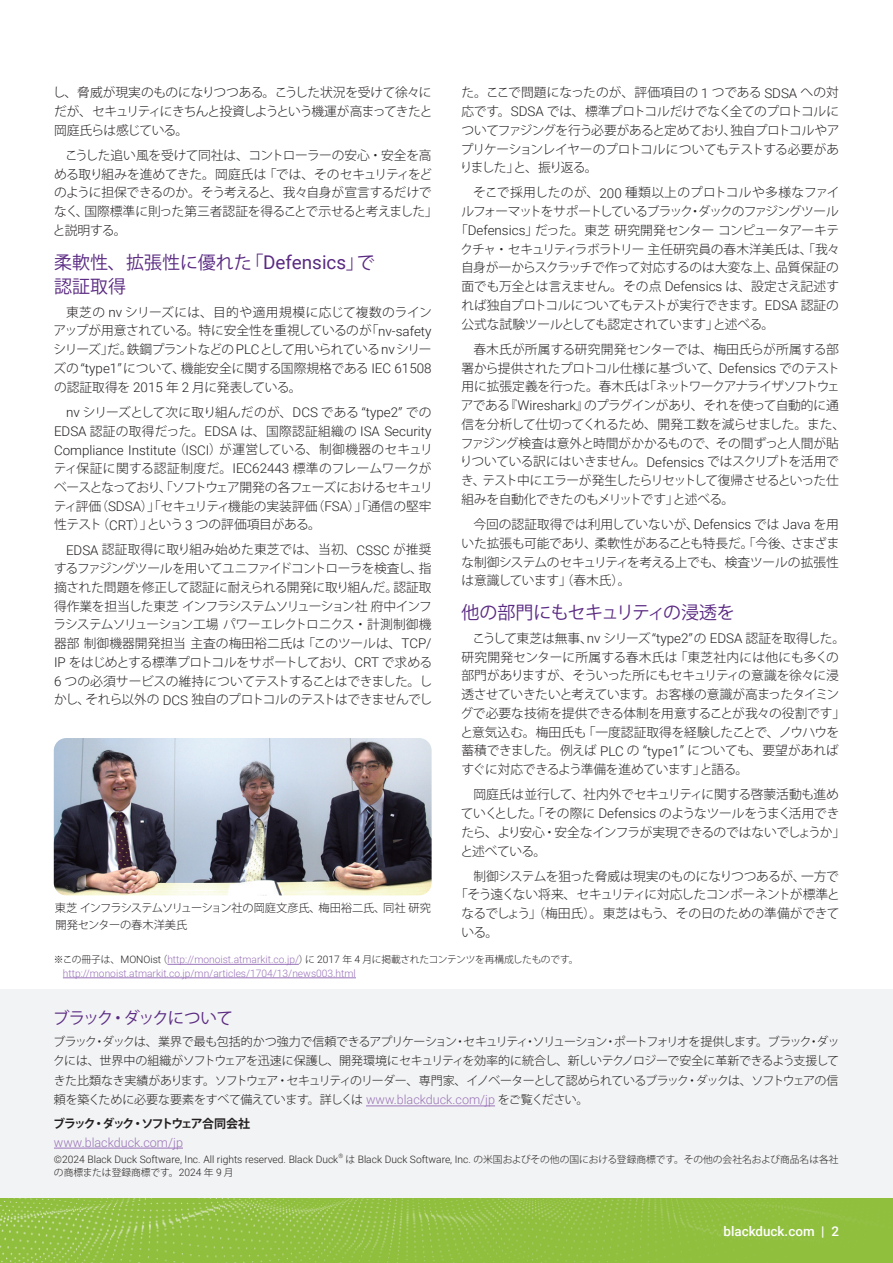
<style>
.page{position:relative;width:893px;height:1263px;background:#fff}
.page>*{position:absolute;margin:0;border:0;box-sizing:border-box;transform-origin:0 0}
.t1{font:18px/24px "Koz Go Pro";color:#5a2a82}
.t2{font:18px "Koz Go Pro";letter-spacing:-.02em;color:#5a2a82}
.t3{font:16.5px "Koz Go Pro";letter-spacing:-.08em;color:#5a2a82}
.t4{font:300 13.35px/18.8px "Roboto";color:#231f20}
.t5{font:500 13.35px "Roboto";color:#fff}
.t6{font:300 12.75px/18.8px "Koz Go Pro";letter-spacing:-.03em;color:#231f20;text-align:justify}
.t7{font:300 12.75px "Koz Go Pro";letter-spacing:-.085em;color:#231f20}
.t8{font:300 12.75px "Koz Go Pro";letter-spacing:-.06em;color:#231f20}
.t9{font:300 12.75px "Koz Go Pro";letter-spacing:-.005em;color:#231f20}
.t10{font:300 12.75px "Koz Go Pro";letter-spacing:.015em;color:#231f20}
.t11{font:300 12.6px "Roboto";color:#9a73b8}
.t12{font:300 12px/19.5px "Koz Go Pro";letter-spacing:-.045em;color:#231f20;text-align:justify}
.t13{font:700 12px "Koz Go Pro";letter-spacing:-.145em;color:#231f20}
.t14{font:300 11.25px/16.5px "Koz Go Pro";letter-spacing:-.005em;color:#231f20}
.t15{font:300 10.2px "Roboto";color:#9a73b8}
.t16{font:300 10.2px "Roboto";color:#231f20}
.t17{font:300 9.75px "Koz Go Pro";color:#231f20}
.t18{font:300 9.75px "Koz Go Pro";letter-spacing:-.03em;color:#231f20}
.t19{font:300 6px "Roboto";color:#231f20}
.s1{font-family:"Roboto";font-size:18.9px}
.s2{font-family:"Roboto";font-size:13.35px}
.s3{font-family:"Koz Go Pro";font-size:12.75px}
.s4{font-family:"Roboto";font-size:10.2px}
.s5{font-family:"Roboto";font-size:10.2px;color:#9a73b8}
.s6{font-family:"Roboto";font-size:12.6px;color:#9a73b8}
</style>
<div class="page">
<img style="left:0;top:1197px;width:893px;height:66px">
<img style="left:54px;top:738px;width:378px;height:157px">
<hr style="left:167px;top:964px;width:132px;height:1px;background:#9a73b8">
<hr style="left:63px;top:977px;width:293px;height:1px;background:#9a73b8">
<div style="left:0;top:989px;width:893px;height:208px;background:#f2f3f4"></div>
<hr style="left:366px;top:1105px;width:129px;height:1px;background:#9a73b8">
<hr style="left:54px;top:1148px;width:129px;height:1px;background:#9a73b8">
<p class="t6" style="left:53px;top:83px;width:381px">し、脅威が現実のものになりつつある。こうした状況を受けて徐々にだが、セキュリティにきちんと投資しようという機運が高まってきたと岡庭氏らは感じている。</p>
<p class="t6" style="left:53px;top:146px;width:386px;text-align:left;text-indent:12px">こうした追い風を受けて同社は、コントローラーの安心・安全を高める取り組みを進めてきた。岡庭氏は「では、そのセキュリティをどのように担保できるのか。そう考えると、我々自身が宣言するだけでなく、国際標準に則った第三者認証を得ることで示せると考えました」と説明する。</p>
<h1 class="t1" style="left:54px;top:251px;width:322px">柔軟性、拡張性に優れた「<span class="s1">Defensics</span>」で認証取得</h1>
<p class="t6" style="left:53px;top:303px;width:380px;text-indent:13px">東芝の <span class="s2">nv</span> シリーズには、目的や適用規模に応じて複数のラインアップが用意されている。特に安全性を重視しているのが「<span class="s2">nv-safety</span>シリーズ」だ。鉄鋼プラントなどの <span class="s2">PLC</span>として用いられている<span class="s2">nv</span> シリーズの “<span class="s2">type1</span>”について、機能安全に関する国際規格である <span class="s2">IEC 61508</span>の認証取得を <span class="s2">2015</span> 年 <span class="s2">2</span> 月に発表している。</p>
<p class="t6" style="left:66px;top:403px;width:367px"><span class="s2">nv</span> シリーズとして次に取り組んだのが、<span class="s2">DCS</span> である “<span class="s2">type2</span>” での</p>
<p class="t4" style="left:54px;top:421px;width:380px">EDSA <span class="s3">認証の取得だった。</span>EDSA <span class="s3">は、国際認証組織の</span> ISA Security<br>Compliance Institute<span class="s3">（</span>ISCI<span class="s3">）が運営している、制御機器のセキュリ</span></p>
<p class="t6" style="left:54px;top:459px;width:380px">ティ保証に関する認証制度だ。<span class="s2">IEC62443</span> 標準のフレームワークがベースとなっており、「ソフトウェア開発の各フェーズにおけるセキュリティ評価（<span class="s2">SDSA</span>）」「セキュリティ機能の実装評価（<span class="s2">FSA</span>）」「通信の堅牢性テスト（<span class="s2">CRT</span>）」という <span class="s2">3</span> つの評価項目がある。</p>
<p class="t6" style="left:53px;top:540px;width:380px;text-indent:13px"><span class="s2">EDSA</span> 認証取得に取り組み始めた東芝では、当初、<span class="s2">CSSC</span> が推奨するファジングツールを用いてユニファイドコントローラを検査し、指摘された問題を修正して認証に耐えられる開発に取り組んだ。認証取得作業を担当した東芝インフラシステムソリューション社府中インフラシステムソリューション工場パワーエレクトロニクス・計測制御機器部制御機器開発担当主査の梅田裕二氏は「このツールは、<span class="s2">TCP/ IP</span> をはじめとする標準プロトコルをサポートしており、<span class="s2">CRT</span> で求める<span class="s2">6</span> つの必須サービスの維持についてテストすることはできました。しかし、それら以外の <span class="s2">DCS</span> 独自のプロトコルのテストはできませんでし</p>
<p class="t6" style="left:460px;top:83px;width:381px">た。ここで問題になったのが、評価項目の <span class="s2">1</span> つである <span class="s2">SDSA</span> への対応です。<span class="s2">SDSA</span> では、標準プロトコルだけでなく全てのプロトコルについてファジングを行う必要があると定めており、独自プロトコルやアプリケーションレイヤーのプロトコルについてもテストする必要がありました」と、振り返る。</p>
<p class="t10" style="left:473px;top:184px;width:368px">そこで採用したのが、<span class="s2">200</span> 種類以上のプロトコルや多様なファイ</p>
<p class="t7" style="left:461px;top:203px;width:379px">ルフォーマットをサポートしているブラック・ダックのファジングツール</p>
<p class="t6" style="left:455px;top:221px;width:385px">「<span class="s2">Defensics</span>」だった。東芝研究開発センターコンピュータアーキテ</p>
<p class="t6" style="left:460px;top:240px;width:381px">クチャ・セキュリティラボラトリー主任研究員の春木洋美氏は、「我々</p>
<p class="t9" style="left:461px;top:259px;width:379px">自身が一からスクラッチで作って対応するのは大変な上、品質保証の</p>
<p class="t6" style="left:461px;top:277px;width:379px">面でも万全とは言えません。その点 <span class="s2">Defensics</span> は、設定さえ記述す</p>
<p class="t6" style="left:461px;top:296px;width:379px">れば独自プロトコルについてもテストが実行できます。<span class="s2">EDSA</span> 認証の</p>
<p class="t6" style="left:461px;top:315px;width:314px">公式な試験ツールとしても認定されています」と述べる。</p>
<p class="t6" style="left:460px;top:340px;width:387px;text-align:left;text-indent:13px">春木氏が所属する研究開発センターでは、梅田氏らが所属する部署から提供されたプロトコル仕様に基づいて、<span class="s2">Defensics</span> でのテスト用に拡張定義を行った。春木氏は「ネットワークアナライザソフトウェアである『<span class="s2">Wireshark</span>』のプラグインがあり、それを使って自動的に通信を分析して仕切ってくれるため、開発工数を減らせました。また、ファジング検査は意外と時間がかかるもので、その間ずっと人間が貼りついている訳にはいきません。<span class="s2">Defensics</span> ではスクリプトを活用でき、テスト中にエラーが発生したらリセットして復帰させるといった仕組みを自動化できたのもメリットです」と述べる。</p>
<p class="t6" style="left:461px;top:515px;width:380px;text-indent:12px">今回の認証取得では利用していないが、<span class="s2">Defensics</span> では <span class="s2">Java</span> を用いた拡張も可能であり、柔軟性があることも特長だ。「今後、さまざまな制御システムのセキュリティを考える上でも、検査ツールの拡張性は意識しています」（春木氏）。</p>
<h1 class="t2" style="left:461px;top:601px;width:275px">他の部門にもセキュリティの浸透を</h1>
<p class="t6" style="left:460px;top:629px;width:386px;text-align:left;text-indent:12px">こうして東芝は無事、<span class="s2">nv</span> シリーズ“<span class="s2">type2</span>”の <span class="s2">EDSA</span> 認証を取得した。研究開発センターに所属する春木氏は「東芝社内には他にも多くの部門がありますが、そういった所にもセキュリティの意識を徐々に浸透させていきたいと考えています。お客様の意識が高まったタイミングで必要な技術を提供できる体制を用意することが我々の役割です」と意気込む。梅田氏も「一度認証取得を経験したことで、ノウハウを蓄積できました。例えば <span class="s2">PLC</span> の “<span class="s2">type1</span>” についても、要望があればすぐに対応できるよう準備を進めています」と語る。</p>
<p class="t6" style="left:460px;top:785px;width:386px;text-align:left;text-indent:13px">岡庭氏は並行して、社内外でセキュリティに関する啓蒙活動も進めていくとした。「その際に <span class="s2">Defensics</span> のようなツールをうまく活用できたら、より安心・安全なインフラが実現できるのではないでしょうか」と述べている。</p>
<p class="t6" style="left:473px;top:867px;width:367px">制御システムを狙った脅威は現実のものになりつつあるが、一方で</p>
<p class="t8" style="left:455px;top:886px;width:386px">「そう遠くない将来、セキュリティに対応したコンポーネントが標準と</p>
<p class="t6" style="left:461px;top:904px;width:380px">なるでしょう」（梅田氏）。東芝はもう、その日のための準備ができて</p>
<p class="t6" style="left:461px;top:923px;width:38px">いる。</p>
<p class="t14" style="left:55px;top:900px;width:378px">東芝インフラシステムソリューション社の岡庭文彦氏、梅田裕二氏、同社研究開発センターの春木洋美氏</p>
<p class="t18" style="left:54px;top:953px;width:526px">※この冊子は、<span class="s4">MONOist</span>（<span class="s5">http://monoist.atmarkit.co.jp/</span>）に <span class="s4">2017</span> 年 <span class="s4">4</span> 月に掲載されたコンテンツを再構成したものです。</p>
<p class="t15" style="left:63px;top:966px;width:295px">http://monoist.atmarkit.co.jp/mn/articles/1704/13/news003.html</p>
<p class="t3" style="left:53px;top:1007px;width:181px">ブラック・ダックについて</p>
<p class="t12" style="left:53px;top:1031px;width:788px">ブラック・ダックは、業界で最も包括的かつ強力で信頼できるアプリケーション・セキュリティ・ソリューション・ポートフォリオを提供します。ブラック・ダックには、世界中の組織がソフトウェアを迅速に保護し、開発環境にセキュリティを効率的に統合し、新しいテクノロジーで安全に革新できるよう支援してきた比類なき実績があります。ソフトウェア・セキュリティのリーダー、専門家、イノベーターとして認められているブラック・ダックは、ソフトウェアの信頼を築くために必要な要素をすべて備えています。詳しくは <span class="s6">www.blackduck.com/jp</span> をご覧ください。</p>
<p class="t13" style="left:53px;top:1116px;width:198px">ブラック・ダック・ソフトウェア合同会社</p>
<p class="t11" style="left:54px;top:1133px;width:131px">www.blackduck.com/jp</p>
<p class="t16" style="left:54px;top:1152px;width:286px">©2024 Black Duck Software, Inc. All rights reserved. Black Duck</p>
<p class="t19" style="left:338px;top:1151px;width:6px">®</p>
<p class="t17" style="left:346px;top:1152px;width:494px">は <span class="s4">Black Duck Software, Inc.</span> の米国およびその他の国における登録商標です。その他の会社名および商品名は各社</p>
<p class="t17" style="left:54px;top:1166px;width:181px">の商標または登録商標です。<span class="s4">2024</span> 年 <span class="s4">9</span> 月</p>
<p class="t5" style="left:724px;top:1222px;width:117px">blackduck.com | 2</p>
</div>
